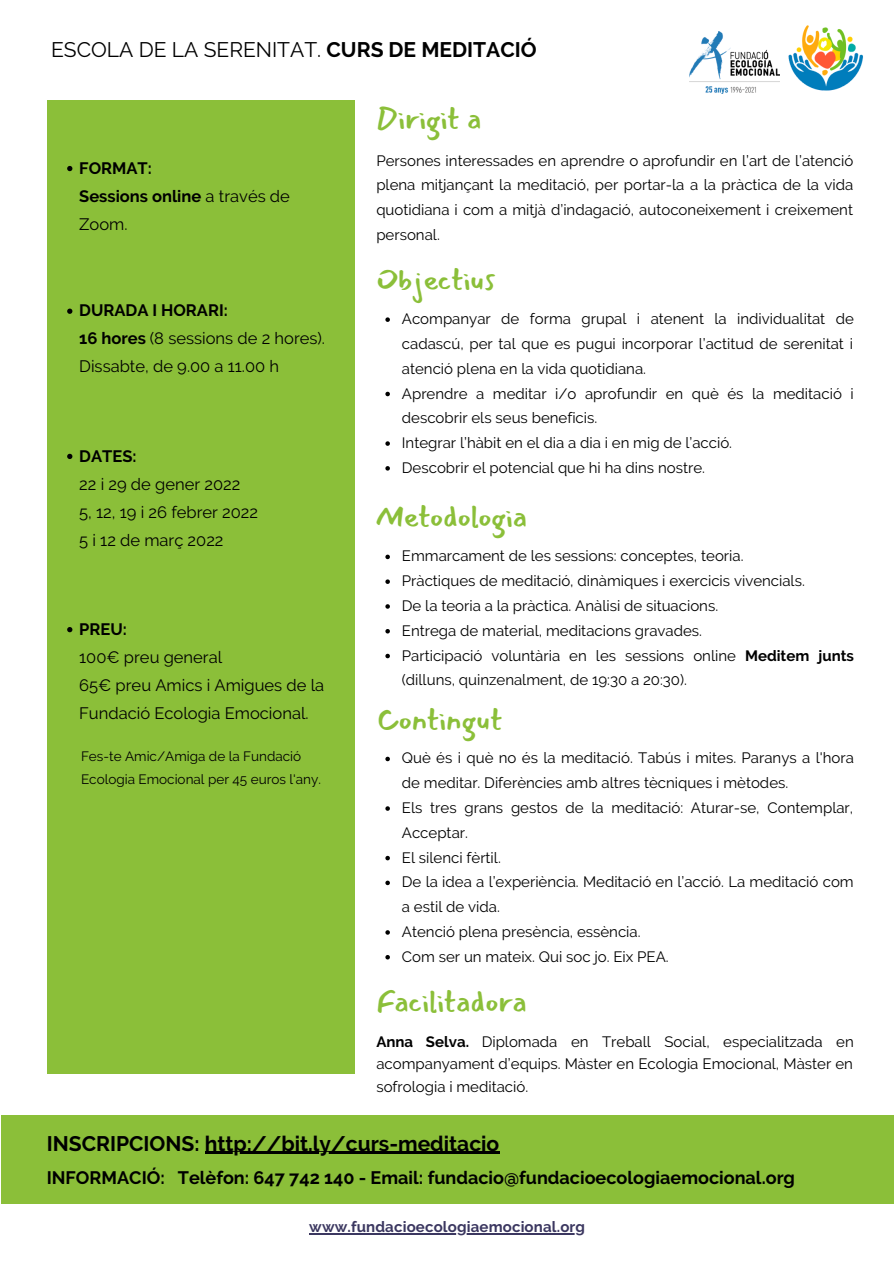
<style>
.page{position:relative;width:894px;height:1264px;background:#fff}
.page>*{position:absolute;margin:0;border:0;box-sizing:border-box;transform-origin:0 0}
.t1{font:30px "Mansalva";color:#8bbf39}
.t2{font:700 21px "Raleway";color:#000}
.t3{font:21px "Raleway";color:#000}
.t4{font:700 18px "Raleway";color:#000}
.t5{font:16.5px/28px "Raleway";color:#000}
.t6{font:700 16.5px/28px "Raleway";color:#000}
.t7{font:15px/24.8px "Raleway";color:#000}
.t8{font:700 15px "Raleway";letter-spacing:.01em;color:#3b3760}
.t9{font:13.5px "Raleway";color:#000}
.s1{font-weight:700}
.s2{font-weight:400}
</style>
<div class="page">
<div style="left:2px;top:1115px;width:891px;height:89px;background:#8bbf39"></div>
<div style="left:47px;top:101px;width:307px;height:972px;background:#8bbf39"></div>
<svg style="left:67px;top:166px;width:5px;height:5px"></svg>
<svg style="left:67px;top:308px;width:5px;height:6px"></svg>
<svg style="left:67px;top:454px;width:5px;height:5px"></svg>
<svg style="left:67px;top:627px;width:5px;height:5px"></svg>
<hr style="left:205px;top:1151px;width:294px;height:2px;background:#000">
<hr style="left:309px;top:1233px;width:276px;height:1px;background:#3b3760">
<img style="left:788px;top:25px;width:75px;height:66px">
<img style="left:689px;top:32px;width:90px;height:62px">
<svg style="left:385px;top:554px;width:5px;height:5px"></svg>
<svg style="left:385px;top:579px;width:5px;height:5px"></svg>
<svg style="left:385px;top:604px;width:5px;height:4px"></svg>
<svg style="left:385px;top:629px;width:5px;height:4px"></svg>
<svg style="left:385px;top:653px;width:5px;height:5px"></svg>
<svg style="left:385px;top:317px;width:5px;height:5px"></svg>
<svg style="left:385px;top:392px;width:5px;height:4px"></svg>
<svg style="left:385px;top:441px;width:5px;height:5px"></svg>
<svg style="left:385px;top:466px;width:5px;height:4px"></svg>
<svg style="left:385px;top:756px;width:5px;height:5px"></svg>
<svg style="left:385px;top:806px;width:5px;height:4px"></svg>
<svg style="left:385px;top:855px;width:5px;height:5px"></svg>
<svg style="left:385px;top:880px;width:5px;height:5px"></svg>
<svg style="left:385px;top:930px;width:5px;height:4px"></svg>
<svg style="left:385px;top:955px;width:5px;height:4px"></svg>
<p class="t3" style="left:51px;top:37px;width:487px">ESCOLA DE LA SERENITAT. <span class="s1">CURS DE MEDITACIÓ</span></p>
<p class="t6" style="left:79px;top:154px;width:74px">FORMAT:</p>
<p class="t6" style="left:79px;top:182px;width:212px">Sessions online <span class="s2">a través de<br>Zoom.</span></p>
<p class="t6" style="left:79px;top:296px;width:150px">DURADA I HORARI:</p>
<p class="t5" style="left:79px;top:324px;width:247px"><span class="s1">16 hores</span> (8 sessions de 2 hores).</p>
<p class="t5" style="left:79px;top:352px;width:201px">Dissabte, de 9.00 a 11.00 h</p>
<p class="t6" style="left:79px;top:441px;width:59px">DATES:</p>
<p class="t5" style="left:79px;top:470px;width:163px">22 i 29 de gener 2022</p>
<p class="t5" style="left:79px;top:498px;width:180px">5, 12, 19 i 26 febrer 2022</p>
<p class="t5" style="left:79px;top:526px;width:146px">5 i 12 de març 2022</p>
<p class="t6" style="left:79px;top:615px;width:49px">PREU:</p>
<p class="t5" style="left:79px;top:643px;width:144px">100€ preu general</p>
<p class="t5" style="left:79px;top:671px;width:246px">65€ preu Amics i Amigues de la<br>Fundació Ecologia Emocional.</p>
<p class="t9" style="left:81px;top:748px;width:222px">Fes-te Amic/Amiga de la Fundació</p>
<p class="t9" style="left:81px;top:771px;width:241px">Ecologia Emocional per 45 euros l'any.</p>
<p class="t1" style="left:376px;top:102px;width:107px">Dirigit a</p>
<p class="t7" style="left:376px;top:148px;width:478px;text-align:justify">Persones interessades en aprendre o aprofundir en l’art de l’atenció plena mitjançant la meditació, per portar-la a la pràctica de la vida quotidiana i com a mitjà d’indagació, autoconeixement i creixement personal.</p>
<p class="t1" style="left:376px;top:263px;width:120px">Objectius</p>
<p class="t7" style="left:402px;top:306px;width:453px;text-align:justify">Acompanyar de forma grupal i atenent la individualitat de cadascú, per tal que es pugui incorporar l’actitud de serenitat i atenció plena en la vida quotidiana.</p>
<p class="t7" style="left:402px;top:381px;width:453px">Aprendre a meditar i/o aprofundir en què és la meditació i descobrir els seus beneficis.</p>
<p class="t7" style="left:402px;top:430px;width:331px">Integrar l’hàbit en el dia a dia i en mig de l’acció.</p>
<p class="t7" style="left:402px;top:455px;width:304px">Descobrir el potencial que hi ha dins nostre.</p>
<p class="t1" style="left:376px;top:500px;width:152px">Metodologia</p>
<p class="t7" style="left:402px;top:543px;width:343px">Emmarcament de les sessions: conceptes, teoria.</p>
<p class="t7" style="left:402px;top:568px;width:404px">Pràctiques de meditació, dinàmiques i exercicis vivencials.</p>
<p class="t7" style="left:402px;top:593px;width:318px">De la teoria a la pràctica. Anàlisi de situacions.</p>
<p class="t7" style="left:402px;top:618px;width:301px">Entrega de material, meditacions gravades.</p>
<p class="t7" style="left:402px;top:643px;width:453px">Participació voluntària en les sessions online <span class="s1">Meditem junts </span>(dilluns, quinzenalment, de 19:30 a 20:30).</p>
<p class="t1" style="left:376px;top:703px;width:127px">Contingut</p>
<p class="t7" style="left:402px;top:745px;width:453px">Què és i què no és la meditació. Tabús i mites. Paranys a l'hora de meditar. Diferències amb altres tècniques i mètodes.</p>
<p class="t7" style="left:402px;top:795px;width:452px">Els tres grans gestos de la meditació: Aturar-se, Contemplar,<br>Acceptar.</p>
<p class="t7" style="left:402px;top:845px;width:100px">El silenci fèrtil.</p>
<p class="t7" style="left:402px;top:869px;width:453px">De la idea a l’experiència. Meditació en l’acció. La meditació com a estil de vida.</p>
<p class="t7" style="left:402px;top:919px;width:240px">Atenció plena presència, essència.</p>
<p class="t7" style="left:402px;top:944px;width:268px">Com ser un mateix. Qui soc jo. Eix PEA.</p>
<p class="t1" style="left:376px;top:985px;width:152px">Facilitadora</p>
<p class="t7" style="left:376px;top:1029px;width:478px;line-height:22.5px;text-align:justify"><span class="s1">Anna Selva.</span> Diplomada en Treball Social, especialitzada en acompanyament d’equips. Màster en Ecologia Emocional, Màster en sofrologia i meditació.</p>
<p class="t2" style="left:47px;top:1130px;width:454px">INSCRIPCIONS: http://bit.ly/curs-meditacio</p>
<p class="t4" style="left:47px;top:1167px;width:749px">INFORMACIÓ: Telèfon: 647 742 140 - Email: fundacio@fundacioecologiaemocional.org</p>
<p class="t8" style="left:309px;top:1218px;width:277px">www.fundacioecologiaemocional.org</p>
</div>
